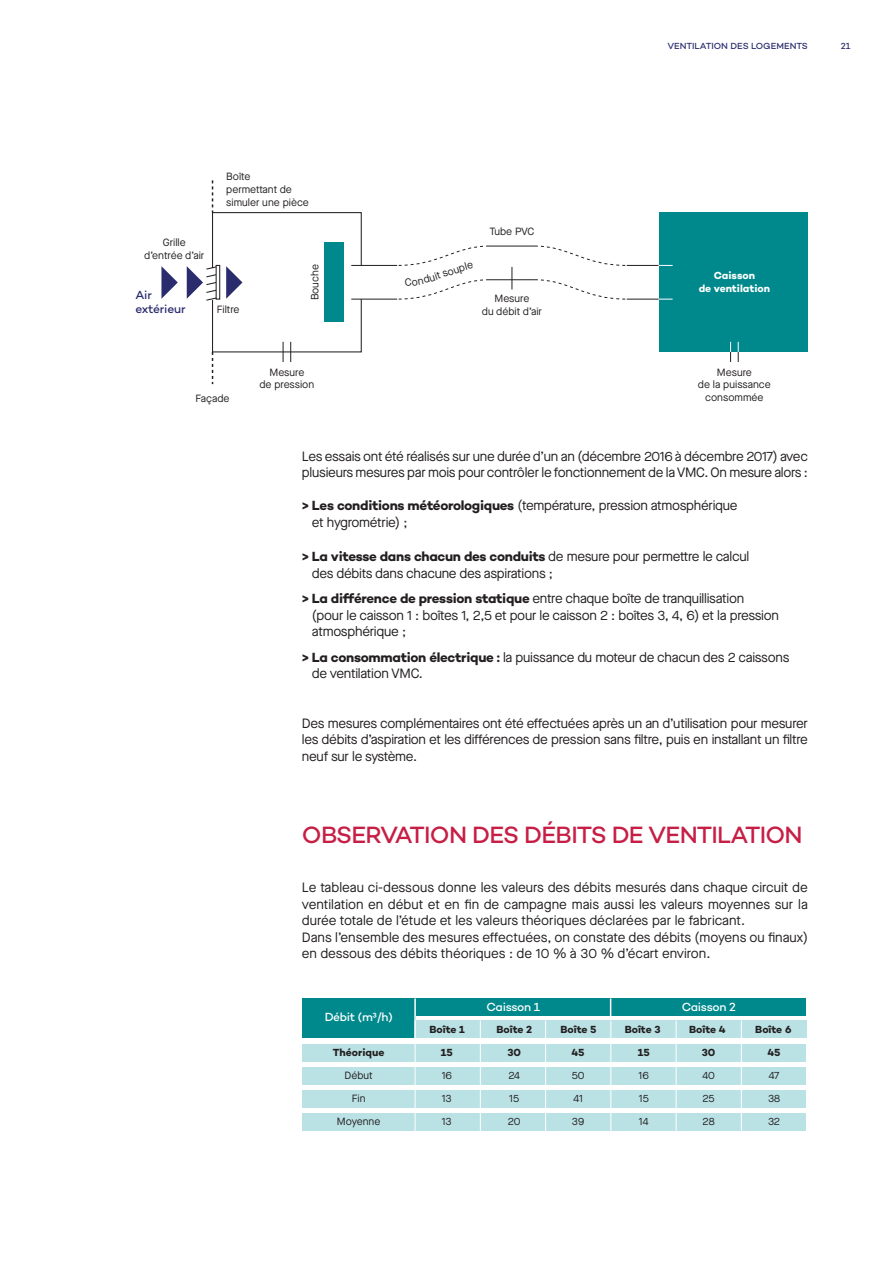
<style>
.page{position:relative;width:893px;height:1263px;background:#fff}
.page>*{position:absolute;margin:0;border:0;box-sizing:border-box;transform-origin:0 0}
.t1{font:500 24px "Campton";letter-spacing:-.035em;color:#c71e45}
.t2{font:13.5px/16.5px "Maison Neue";letter-spacing:-.02em;color:#231f20}
.t3{font:13.5px/16.5px "Maison Neue";color:#231f20}
.t4{font:700 13.5px "Campton";letter-spacing:-.02em;color:#231f20}
.t5{font:500 12px "Campton";letter-spacing:-.03em;color:#fff}
.t6{font:500 12px/13.5px "Campton";letter-spacing:-.01em;color:#2a2c6e}
.t7{font:10.5px/12.6px "Maison Neue";color:#231f20;text-align:center}
.t8{font:700 10.5px "Campton";color:#231f20}
.t9{font:700 10.5px/12.6px "Campton";letter-spacing:-.005em;color:#fff;text-align:center}
.t10{font:500 9px "Campton";color:#2a2c6e}
.s1{font-family:"Campton";font-weight:700}
.s2{font-family:"Maison Neue";font-weight:400}
</style>
<div class="page">
<div style="left:659px;top:213px;width:148px;height:139px;background:#00898c"></div>
<svg style="left:161px;top:266px;width:17px;height:33px"></svg>
<hr style="left:351px;top:299px;width:46px;height:1px;background:#231f20">
<hr style="left:351px;top:265px;width:46px;height:1px;background:#231f20">
<hr style="left:489px;top:279px;width:46px;height:1px;background:#231f20">
<hr style="left:489px;top:246px;width:46px;height:1px;background:#231f20">
<hr style="left:627px;top:299px;width:32px;height:1px;background:#231f20">
<hr style="left:627px;top:265px;width:32px;height:1px;background:#231f20">
<svg style="left:659px;top:299px;width:14px;height:1px"></svg>
<svg style="left:659px;top:265px;width:14px;height:1px"></svg>
<svg style="left:730px;top:342px;width:1px;height:20px"></svg>
<svg style="left:738px;top:342px;width:1px;height:20px"></svg>
<svg style="left:534px;top:245px;width:93px;height:21px"></svg>
<svg style="left:534px;top:279px;width:93px;height:21px"></svg>
<svg style="left:512px;top:267px;width:1px;height:22px"></svg>
<svg style="left:187px;top:180px;width:175px;height:204px"></svg>
<div style="left:302px;top:998px;width:504px;height:18px;background:#00898c"></div>
<div style="left:302px;top:998px;width:113px;height:40px;background:#00898c"></div>
<div style="left:416px;top:1020px;width:390px;height:18px;background:#bae2e5"></div>
<div style="left:302px;top:1090px;width:504px;height:18px;background:#bae2e5"></div>
<div style="left:302px;top:1044px;width:504px;height:17px;background:#bae2e5"></div>
<div style="left:302px;top:1113px;width:504px;height:18px;background:#bae2e5"></div>
<div style="left:302px;top:1067px;width:504px;height:18px;background:#bae2e5"></div>
<hr style="left:414px;top:998px;width:2px;height:40px;background:#fff">
<svg style="left:610px;top:998px;width:1px;height:18px"></svg>
<hr style="left:415px;top:1020px;width:1px;height:135px;background:#fff">
<hr style="left:611px;top:1020px;width:1px;height:135px;background:#fff">
<hr style="left:480px;top:1020px;width:1px;height:135px;background:#fff">
<hr style="left:676px;top:1020px;width:1px;height:135px;background:#fff">
<hr style="left:545px;top:1020px;width:1px;height:135px;background:#fff">
<hr style="left:741px;top:1020px;width:1px;height:135px;background:#fff">
<svg style="left:396px;top:245px;width:94px;height:55px"></svg>
<p class="t7" style="left:144px;top:236px;width:62px">Grille d’entrée d’air</p>
<p class="t6" style="left:135px;top:288px;width:52px">Air extérieur</p>
<p class="t7" style="left:226px;top:170px;width:84px;text-align:left">Boîte<br>permettant de simuler une pièce</p>
<p class="t7" style="left:217px;top:303px;width:24px">Filtre</p>
<p class="t7" style="left:309px;top:300px;width:38px;rotate:-90deg">Bouche</p>
<p class="t7" style="left:259px;top:366px;width:56px">Mesure<br>de pression</p>
<p class="t7" style="left:195px;top:392px;width:36px">Façade</p>
<p class="t7" style="left:489px;top:225px;width:46px">Tube PVC</p>
<p class="t7" style="left:482px;top:292px;width:62px">Mesure<br>du débit d’air</p>
<p class="t10" style="left:667px;top:41px;width:142px">VENTILATION DES LOGEMENTS</p>
<p class="t10" style="left:841px;top:41px;width:11px">21</p>
<p class="t9" style="left:699px;top:269px;width:73px">Caisson<br>de ventilation</p>
<p class="t7" style="left:698px;top:366px;width:74px">Mesure<br>de la puissance consommée</p>
<p class="t2" style="left:302px;top:448px;width:508px">Les essais ont été réalisés sur une durée d’un an (décembre 2016 à décembre 2017) avec plusieurs mesures par mois pour contrôler le fonctionnement de la VMC. On mesure alors :</p>
<p class="t2" style="left:312px;top:497px;width:427px;text-indent:-10px"><span class="s1">&gt; Les conditions météorologiques</span> (température, pression atmosphérique et hygrométrie) ;</p>
<p class="t4" style="left:302px;top:548px;width:449px">&gt; La vitesse dans chacun des conduits <span class="s2">de mesure pour permettre le calcul</span></p>
<p class="t2" style="left:302px;top:560px;width:444px;line-height:25.5px;text-indent:10px">des débits dans chacune des aspirations ;<br><span class="s1">&gt; La différence de pression statique</span> entre chaque boîte de tranquillisation</p>
<p class="t2" style="left:312px;top:607px;width:468px">(pour le caisson 1 : boîtes 1, 2,5 et pour le caisson 2 : boîtes 3, 4, 6) et la pression atmosphérique ;</p>
<p class="t2" style="left:312px;top:649px;width:479px;text-indent:-10px"><span class="s1">&gt; La consommation électrique :</span> la puissance du moteur de chacun des 2 caissons de ventilation VMC.</p>
<p class="t2" style="left:302px;top:715px;width:507px;text-align:justify">Des mesures complémentaires ont été effectuées après un an d’utilisation pour mesurer les débits d’aspiration et les différences de pression sans filtre, puis en installant un filtre neuf sur le système.</p>
<h1 class="t1" style="left:302px;top:819px;width:502px">OBSERVATION DES DÉBITS DE VENTILATION</h1>
<p class="t3" style="left:302px;top:879px;width:507px">Le tableau ci-dessous donne les valeurs des débits mesurés dans chaque circuit de ventilation en début et en fin de campagne mais aussi les valeurs moyennes sur la durée totale de l’étude et les valeurs théoriques déclarées par le fabricant.<br>Dans l’ensemble des mesures effectuées, on constate des débits (moyens ou finaux) en dessous des débits théoriques : de 10 % à 30 % d’écart environ.</p>
<p class="t5" style="left:325px;top:1009px;width:70px">Débit (m3/h)</p>
<p class="t8" style="left:429px;top:1022px;width:37px">Boîte 1</p>
<p class="t5" style="left:486px;top:999px;width:55px">Caisson 1</p>
<p class="t5" style="left:682px;top:999px;width:56px">Caisson 2</p>
<p class="t8" style="left:560px;top:1022px;width:38px">Boîte 5</p>
<p class="t8" style="left:755px;top:1022px;width:38px">Boîte 6</p>
<p class="t8" style="left:625px;top:1022px;width:37px">Boîte 3</p>
<p class="t8" style="left:689px;top:1022px;width:38px">Boîte 4</p>
<p class="t8" style="left:496px;top:1022px;width:37px">Boîte 2</p>
<p class="t8" style="left:333px;top:1046px;width:53px">Théorique</p>
<p class="t8" style="left:571px;top:1046px;width:15px">45</p>
<p class="t8" style="left:767px;top:1046px;width:15px">45</p>
<p class="t8" style="left:702px;top:1046px;width:15px">30</p>
<p class="t8" style="left:507px;top:1046px;width:15px">30</p>
<p class="t8" style="left:638px;top:1046px;width:13px">15</p>
<p class="t8" style="left:441px;top:1046px;width:13px">15</p>
<p class="t7" style="left:345px;top:1069px;width:30px">Début</p>
<p class="t7" style="left:442px;top:1069px;width:12px">16</p>
<p class="t7" style="left:572px;top:1069px;width:14px">50</p>
<p class="t7" style="left:508px;top:1069px;width:13px">24</p>
<p class="t7" style="left:639px;top:1069px;width:12px">16</p>
<p class="t7" style="left:769px;top:1069px;width:12px">47</p>
<p class="t7" style="left:702px;top:1069px;width:14px">40</p>
<p class="t7" style="left:352px;top:1092px;width:15px">Fin</p>
<p class="t7" style="left:573px;top:1092px;width:11px">41</p>
<p class="t7" style="left:768px;top:1092px;width:14px">38</p>
<p class="t7" style="left:702px;top:1092px;width:14px">25</p>
<p class="t7" style="left:442px;top:1092px;width:11px">13</p>
<p class="t7" style="left:639px;top:1092px;width:12px">15</p>
<p class="t7" style="left:509px;top:1092px;width:12px">15</p>
<p class="t7" style="left:337px;top:1115px;width:45px">Moyenne</p>
<p class="t7" style="left:572px;top:1115px;width:14px">39</p>
<p class="t7" style="left:768px;top:1115px;width:14px">32</p>
<p class="t7" style="left:703px;top:1115px;width:14px">28</p>
<p class="t7" style="left:442px;top:1115px;width:11px">13</p>
<p class="t7" style="left:508px;top:1115px;width:14px">20</p>
<p class="t7" style="left:639px;top:1115px;width:11px">14</p>
</div>
